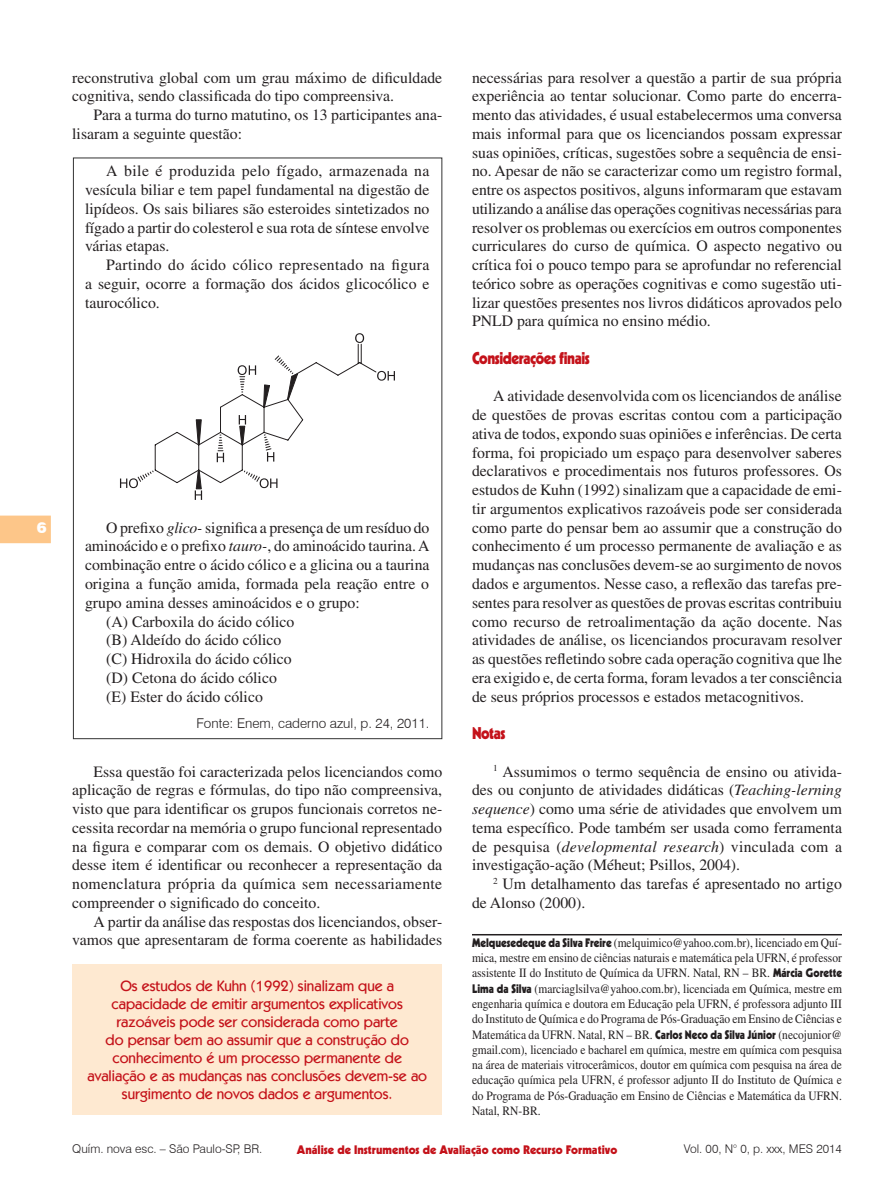
<style>
.page{position:relative;width:893px;height:1191px;background:#fff}
.page>*{position:absolute;margin:0;border:0;box-sizing:border-box;transform-origin:0 0}
.Seção{font:900 16.5px "Kabel";letter-spacing:-.03em;color:#c4121a;scale:.9 1}
.t1{font:15.75px/18.8px "Times";color:#231f20;text-align:justify}
.Olho{font:500 15px/18px "Kabel IT Cby BT";color:#c4121a;text-align:center}
.t2{font:900 15px "Swiss 721 BT";color:#fff}
.Figura{font:300 13.5px "Swiss 721 BT";color:#231f20}
.Credito_Autor{font:12.75px/15.3px "Times";color:#231f20;text-align:justify;scale:.9 1}
.t3{font:300 12px "Swiss 721 BT";color:#231f20}
.t4{font:900 12px "Kabel";color:#c4121a}
.s1{font-style:italic}
.s2{font-family:"Kabel";font-weight:900;font-size:12px}
</style>
<div class="page">
<svg style="left:0;top:515px;width:51px;height:28px"></svg>
<hr style="left:472px;top:934px;width:370px;height:1px;background:#231f20">
<svg style="left:120px;top:333px;width:275px;height:167px"></svg>
<div style="left:72px;top:964px;width:370px;height:150px;background:#fee9d1"></div>
<p class="t2" style="left:37px;top:518px;width:11px">6</p>
<p class="t1" style="left:72px;top:68px;width:371px">reconstrutiva global com um grau máximo de dificuldade cognitiva, sendo classificada do tipo compreensiva.</p>
<p class="t1" style="left:72px;top:105px;width:371px;text-indent:21px">Para a turma do turno matutino, os 13 participantes ana&shy;lisaram a seguinte questão:</p>
<p class="t1" style="left:85px;top:162px;width:346px;text-indent:21px">A bile é produzida pelo fígado, armazenada na vesícula biliar e tem papel fundamental na digestão de lipídeos. Os sais biliares são esteroides sintetizados no fígado a partir do colesterol e sua rota de síntese envolve várias etapas.</p>
<p class="t1" style="left:85px;top:255px;width:346px;text-indent:21px">Partindo do ácido cólico representado na figura a seguir, ocorre a formação dos ácidos glicocólico e taurocólico.</p>
<p class="t1" style="left:85px;top:518px;width:346px;text-indent:21px">O prefixo <span class="s1">glico-</span> significa a presença de um resíduo do aminoácido e o prefixo <span class="s1">tauro-</span>, do aminoácido taurina. A combinação entre o ácido cólico e a glicina ou a taurina origina a função amida, formada pela reação entre o grupo amina desses aminoácidos e o grupo:</p>
<p class="t1" style="left:106px;top:612px;width:190px">(A) Carboxila do ácido cólico</p>
<p class="t1" style="left:106px;top:630px;width:176px">(B) Aldeído do ácido cólico</p>
<p class="t1" style="left:106px;top:649px;width:187px">(C) Hidroxila do ácido cólico</p>
<p class="t1" style="left:106px;top:668px;width:172px">(D) Cetona do ácido cólico</p>
<p class="t1" style="left:106px;top:687px;width:158px">(E) Ester do ácido cólico</p>
<p class="Figura" style="left:197px;top:715px;width:234px">Fonte: Enem, caderno azul, p. 24, 2011.</p>
<p class="t1" style="left:72px;top:762px;width:371px;text-indent:21px">Essa questão foi caracterizada pelos licenciandos como aplicação de regras e fórmulas, do tipo não compreensiva, visto que para identificar os grupos funcionais corretos ne&shy;cessita recordar na memória o grupo funcional representado na figura e comparar com os demais. O objetivo didático desse item é identificar ou reconhecer a representação da nomenclatura própria da química sem necessariamente compreender o significado do conceito.</p>
<p class="t1" style="left:72px;top:912px;width:371px;text-align:right">A partir da análise das respostas dos licenciandos, obser&shy;vamos que apresentaram de forma coerente as habilidades</p>
<p class="Olho" style="left:87px;top:976px;width:341px">Os estudos de Kuhn (1992) sinalizam que a capacidade de emitir argumentos explicativos razoáveis pode ser considerada como parte<br>do pensar bem ao assumir que a construção do conhecimento é um processo permanente de avaliação e as mudanças nas conclusões devem-se ao surgimento de novos dados e argumentos.</p>
<p class="t1" style="left:472px;top:68px;width:372px">necessárias para resolver a questão a partir de sua própria experiência ao tentar solucionar. Como parte do encerra&shy;mento das atividades, é usual estabelecermos uma conversa mais informal para que os licenciandos possam expressar suas opiniões, críticas, sugestões sobre a sequência de ensi&shy;no. Apesar de não se caracterizar como um registro formal, entre os aspectos positivos, alguns informaram que estavam utilizando a análise das operações cognitivas necessárias para resolver os problemas ou exercícios em outros componentes curriculares do curso de química. O aspecto negativo ou crítica foi o pouco tempo para se aprofundar no referencial teórico sobre as operações cognitivas e como sugestão uti&shy;lizar questões presentes nos livros didáticos aprovados pelo PNLD para química no ensino médio.</p>
<p class="Seção" style="left:472px;top:347px;width:132px">Considerações finais</p>
<p class="t1" style="left:472px;top:387px;width:372px;text-indent:21px">A atividade desenvolvida com os licenciandos de análise de questões de provas escritas contou com a participação ativa de todos, expondo suas opiniões e inferências. De certa forma, foi propiciado um espaço para desenvolver saberes declarativos e procedimentais nos futuros professores. Os estudos de Kuhn (1992) sinalizam que a capacidade de emi&shy;tir argumentos explicativos razoáveis pode ser considerada como parte do pensar bem ao assumir que a construção do conhecimento é um processo permanente de avaliação e as mudanças nas conclusões devem-se ao surgimento de novos dados e argumentos. Nesse caso, a reflexão das tarefas pre&shy;sentes para resolver as questões de provas escritas contribuiu como recurso de retroalimentação da ação docente. Nas atividades de análise, os licenciandos procuravam resolver as questões refletindo sobre cada operação cognitiva que lhe era exigido e, de certa forma, foram levados a ter consciência de seus próprios processos e estados metacognitivos.</p>
<p class="Seção" style="left:472px;top:722px;width:39px">Notas</p>
<p class="t1" style="left:472px;top:762px;width:372px;text-indent:21px"><sup>1</sup> Assumimos o termo sequência de ensino ou ativida&shy;des ou conjunto de atividades didáticas (<span class="s1">Teaching-lerning sequence</span>) como uma série de atividades que envolvem um tema específico. Pode também ser usada como ferramenta de pesquisa (<span class="s1">developmental research</span>) vinculada com a investigação-ação (Méheut; Psillos, 2004).</p>
<p class="t1" style="left:472px;top:874px;width:371px;text-indent:21px"><sup>2</sup> Um detalhamento das tarefas é apresentado no artigo de Alonso (2000).</p>
<p class="Credito_Autor" style="left:472px;top:934px;width:413px"><span class="s2">Melquesedeque da Silva Freire</span> (melquimico@yahoo.com.br), licenciado em Quí&shy;mica, mestre em ensino de ciências naturais e matemática pela UFRN, é professor assistente II do Instituto de Química da UFRN. Natal, RN – BR. <span class="s2">Márcia Gorette Lima da Silva</span> (marciaglsilva@yahoo.com.br), licenciada em Química, mestre em engenharia química e doutora em Educação pela UFRN, é professora adjunto III do Instituto de Química e do Programa de Pós-Graduação em Ensino de Ciências e Matemática da UFRN. Natal, RN – BR. <span class="s2">Carlos Neco da Silva Júnior</span> (necojunior@ gmail.com), licenciado e bacharel em química, mestre em química com pesquisa na área de materiais vitrocerâmicos, doutor em química com pesquisa na área de educação química pela UFRN, é professor adjunto II do Instituto de Química e do Programa de Pós-Graduação em Ensino de Ciências e Matemática da UFRN.<br>Natal, RN-BR.</p>
<p class="t3" style="left:72px;top:1141px;width:192px">Quím. nova esc. – São Paulo-SP, BR.</p>
<p class="t3" style="left:684px;top:1141px;width:160px">Vol. 00, N° 0, p. xxx, MES 2014</p>
<p class="t4" style="left:297px;top:1141px;width:322px">Análise de Instrumentos de Avaliação como Recurso Formativo</p>
</div>
